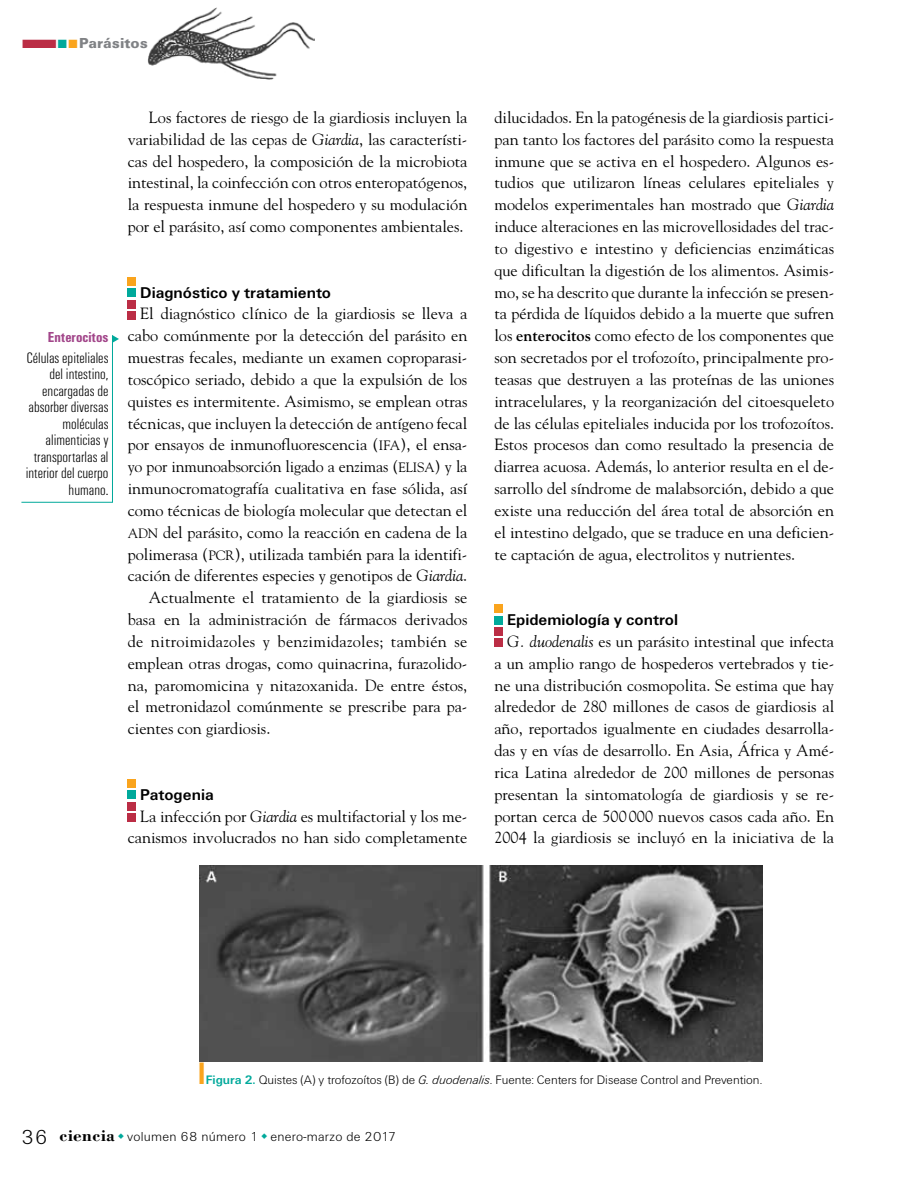
<style>
.page{position:relative;width:915px;height:1191px;background:#fff}
.page>*{position:absolute;margin:0;border:0;box-sizing:border-box;transform-origin:0 0}
.t1{font:16.2px/21.8px "Goudy";color:#000;text-align:justify}
.t2{font:700 16.2px "Unitus T";color:#000}
.t3{font:16.2px "Goudy";letter-spacing:.02em;color:#000}
.t4{font:300 condensed 15.75px/16.5px "Unitus T";color:#000;text-align:right}
.t5{font:900 15px "Unitus T";letter-spacing:.005em;color:#808285}
.t6{font:700 condensed 15px "Unitus T";color:#a2468a}
.t7{font:300 13.5px "Unitus T";letter-spacing:.02em;color:#000}
.t8{font:300 12.75px "Unitus T";color:#000}
.s1{color:#bb2d45}
.s2{color:#00a99b}
.s3{color:#faa41d}
.s4{font-style:italic}
.s5{font-size:13.5px}
.s6{font-weight:700}
.s7{font-weight:700;color:#00a99b}
.s8{font-size:21px}
.s9{font-family:"Bodoni";font-weight:700;font-size:17.25px}
</style>
<div class="page">
<img style="left:147px;top:7px;width:168px;height:73px">
<div style="left:128px;top:311px;width:8px;height:8px;background:#bb2d45"></div>
<div style="left:128px;top:300px;width:8px;height:8px;background:#bb2d45"></div>
<div style="left:128px;top:288px;width:8px;height:9px;background:#00a99b"></div>
<div style="left:128px;top:277px;width:8px;height:9px;background:#faa41d"></div>
<div style="left:128px;top:813px;width:8px;height:8px;background:#bb2d45"></div>
<div style="left:128px;top:802px;width:8px;height:8px;background:#bb2d45"></div>
<div style="left:128px;top:790px;width:8px;height:9px;background:#00a99b"></div>
<div style="left:128px;top:779px;width:8px;height:9px;background:#faa41d"></div>
<div style="left:494px;top:638px;width:8px;height:9px;background:#bb2d45"></div>
<div style="left:494px;top:627px;width:8px;height:8px;background:#bb2d45"></div>
<div style="left:494px;top:616px;width:8px;height:8px;background:#00a99b"></div>
<div style="left:494px;top:605px;width:8px;height:8px;background:#faa41d"></div>
<svg style="left:21px;top:335px;width:98px;height:168px"></svg>
<img style="left:199px;top:865px;width:563px;height:196px">
<p class="t5" style="left:21px;top:34px;width:128px"><span class="s1">■</span><span class="s2">■</span><span class="s3">■</span>Parásitos</p>
<p class="t1" style="left:128px;top:106px;width:341px;text-indent:21px">Los factores de riesgo de la giardiosis incluyen la variabilidad de las cepas de <span class="s4">Giardia</span>, las característi&shy;cas del hospedero, la composición de la microbiota intestinal, la coinfección con otros enteropatógenos, la respuesta inmune del hospedero y su modulación por el parásito, así como componentes ambientales.</p>
<p class="t6" style="left:48px;top:328px;width:62px">Enterocitos</p>
<p class="t4" style="left:26px;top:349px;width:84px">Células epiteliales del intestino, encargadas de absorber diversas moléculas alimenticias y transportarlas al interior del cuerpo humano.</p>
<p class="t2" style="left:140px;top:283px;width:192px">Diagnóstico y tratamiento</p>
<p class="t1" style="left:140px;top:302px;width:328px">El diagnóstico clínico de la giardiosis se lleva a</p>
<p class="t1" style="left:128px;top:324px;width:341px">cabo comúnmente por la detección del parásito en</p>
<p class="t1" style="left:128px;top:346px;width:341px">muestras fecales, mediante un examen coproparasi-</p>
<p class="t1" style="left:128px;top:368px;width:341px">toscópico seriado, debido a que la expulsión de los</p>
<p class="t1" style="left:128px;top:390px;width:341px">quistes es intermitente. Asimismo, se emplean otras</p>
<p class="t1" style="left:128px;top:411px;width:341px">técnicas, que incluyen la detección de antígeno fecal</p>
<p class="t1" style="left:128px;top:433px;width:341px">por ensayos de inmunofluorescencia (<span class="s5">IFA</span>), el ensa-</p>
<p class="t1" style="left:128px;top:455px;width:341px">yo por inmunoabsorción ligado a enzimas (<span class="s5">ELISA</span>) y la</p>
<p class="t1" style="left:128px;top:477px;width:341px">inmunocromatografía cualitativa en fase sólida, así</p>
<p class="t1" style="left:128px;top:499px;width:341px">como técnicas de biología molecular que detectan el</p>
<p class="t1" style="left:128px;top:521px;width:341px"><span class="s5">ADN</span> del parásito, como la reacción en cadena de la</p>
<p class="t1" style="left:128px;top:542px;width:341px">polimerasa (<span class="s5">PCR</span>), utilizada también para la identifi-</p>
<p class="t1" style="left:128px;top:564px;width:341px">cación de diferentes especies y genotipos de <span class="s4">Giardia</span>.</p>
<p class="t1" style="left:149px;top:586px;width:320px">Actualmente el tratamiento de la giardiosis se</p>
<p class="t1" style="left:128px;top:608px;width:341px">basa en la administración de fármacos derivados</p>
<p class="t3" style="left:128px;top:631px;width:341px">de nitroimidazoles y benzimidazoles; también se</p>
<p class="t1" style="left:128px;top:652px;width:341px">emplean otras drogas, como quinacrina, furazolido-</p>
<p class="t1" style="left:128px;top:673px;width:341px">na, paromomicina y nitazoxanida. De entre éstos,</p>
<p class="t1" style="left:128px;top:695px;width:341px">el metronidazol comúnmente se prescribe para pa-</p>
<p class="t1" style="left:128px;top:717px;width:144px">cientes con giardiosis.</p>
<p class="t2" style="left:140px;top:785px;width:75px">Patogenia</p>
<p class="t1" style="left:128px;top:804px;width:341px;text-align:right">La infección por <span class="s4">Giardia</span> es multifactorial y los me&shy;canismos involucrados no han sido completamente</p>
<p class="t1" style="left:494px;top:106px;width:341px">dilucidados. En la patogénesis de la giardiosis partici&shy;pan tanto los factores del parásito como la respuesta inmune que se activa en el hospedero. Algunos es&shy;tudios que utilizaron líneas celulares epiteliales y modelos experimentales han mostrado que <span class="s4">Giardia </span>induce alteraciones en las microvellosidades del trac&shy;to digestivo e intestino y deficiencias enzimáticas que dificultan la digestión de los alimentos. Asimis&shy;mo, se ha descrito que durante la infección se presen&shy;ta pérdida de líquidos debido a la muerte que sufren los <span class="s6">enterocitos</span> como efecto de los componentes que son secretados por el trofozoíto, principalmente pro&shy;teasas que destruyen a las proteínas de las uniones intracelulares, y la reorganización del citoesqueleto de las células epiteliales inducida por los trofozoítos.<br>Estos procesos dan como resultado la presencia de diarrea acuosa. Además, lo anterior resulta en el de&shy;sarrollo del síndrome de malabsorción, debido a que existe una reducción del área total de absorción en el intestino delgado, que se traduce en una deficien&shy;te captación de agua, electrolitos y nutrientes.</p>
<p class="t2" style="left:507px;top:610px;width:172px">Epidemiología y control</p>
<p class="t1" style="left:494px;top:630px;width:341px;text-indent:13px"><span class="s4">G. duodenalis</span> es un parásito intestinal que infecta a un amplio rango de hospederos vertebrados y tie&shy;ne una distribución cosmopolita. Se estima que hay alrededor de 280 millones de casos de giardiosis al año, reportados igualmente en ciudades desarrolla&shy;das y en vías de desarrollo. En Asia, África y Amé&shy;rica Latina alrededor de 200 millones de personas presentan la sintomatología de giardiosis y se re&shy;portan cerca de 500000 nuevos casos cada año. En 2004 la giardiosis se incluyó en la iniciativa de la</p>
<p class="t8" style="left:199px;top:1072px;width:564px"><span class="s3">■</span> <span class="s7">Figura 2.</span> Quistes (A) y trofozoítos (B) de <span class="s4">G. duodenalis</span>. Fuente: Centers for Disease Control and Prevention.</p>
<p class="t7" style="left:21px;top:1128px;width:376px"><span class="s8">36</span> <span class="s9">ciencia</span> volumen 68 número 1 enero-marzo de 2017</p>
</div>
